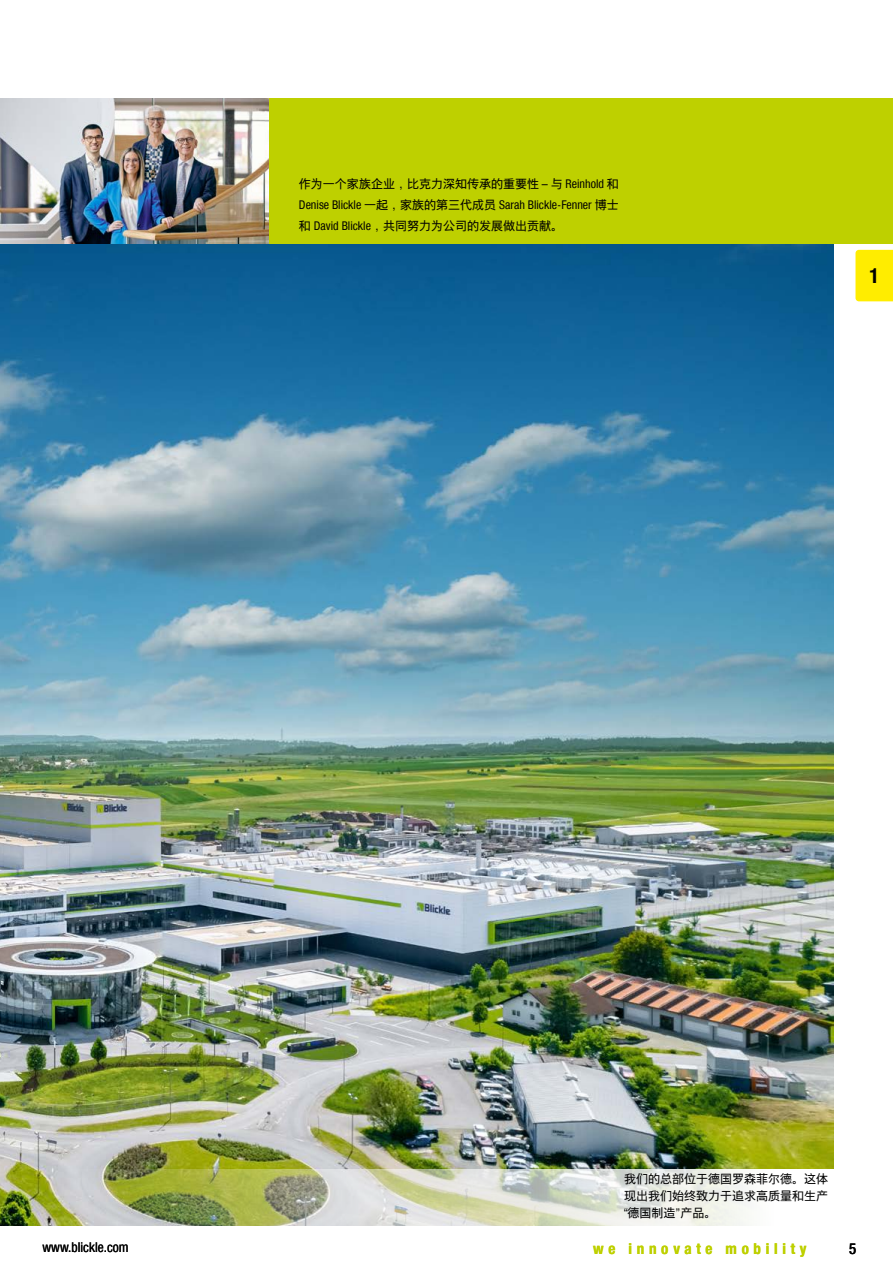
<style>
.page{position:relative;width:893px;height:1263px;background:#fff}
.page>*{position:absolute;margin:0;border:0;box-sizing:border-box;transform-origin:0 0}
.t1{font:700 21px "Blickle Sans Global";color:#000}
.t2{font:700 15px "Blickle Sans Global";letter-spacing:.315em;color:#bed000}
.t3{font:500 15px "Blickle Sans Global";color:#000}
.t4{font:13.5px "Blickle Sans Global";color:#000}
.t5{font:12px/21px "Blickle Sans Global";color:#000;text-align:justify}
</style>
<div class="page">
<img style="left:0;top:243px;width:833px;height:983px">
<div style="left:855px;top:250px;width:38px;height:51px;background:#ffed00"></div>
<div style="left:0;top:98px;width:893px;height:145px;background:#bed000"></div>
<img style="left:13px;top:1169px;width:820px;height:57px">
<img style="left:0;top:98px;width:269px;height:145px">
<p class="t5" style="left:299px;top:173px;width:321px">作为一个家族企业，比克力深知传承的重要性 – 与 Reinhold 和Denise Blickle 一起，家族的第三代成员 Sarah Blickle-Fenner 博士和 David Blickle，共同努力为公司的发展做出贡献。</p>
<h1 class="t1" style="left:869px;top:264px;width:12px">1</h1>
<p class="t5" style="left:623px;top:1170px;width:206px;line-height:17.1px">我们的总部位于德国罗森菲尔德。这体现出我们始终致力于追求高质量和生产“德国制造”产品。</p>
<p class="t4" style="left:43px;top:1240px;width:87px">www.blickle.com</p>
<p class="t2" style="left:593px;top:1240px;width:215px">we innovate mobility</p>
<p class="t3" style="left:849px;top:1240px;width:9px">5</p>
</div>
